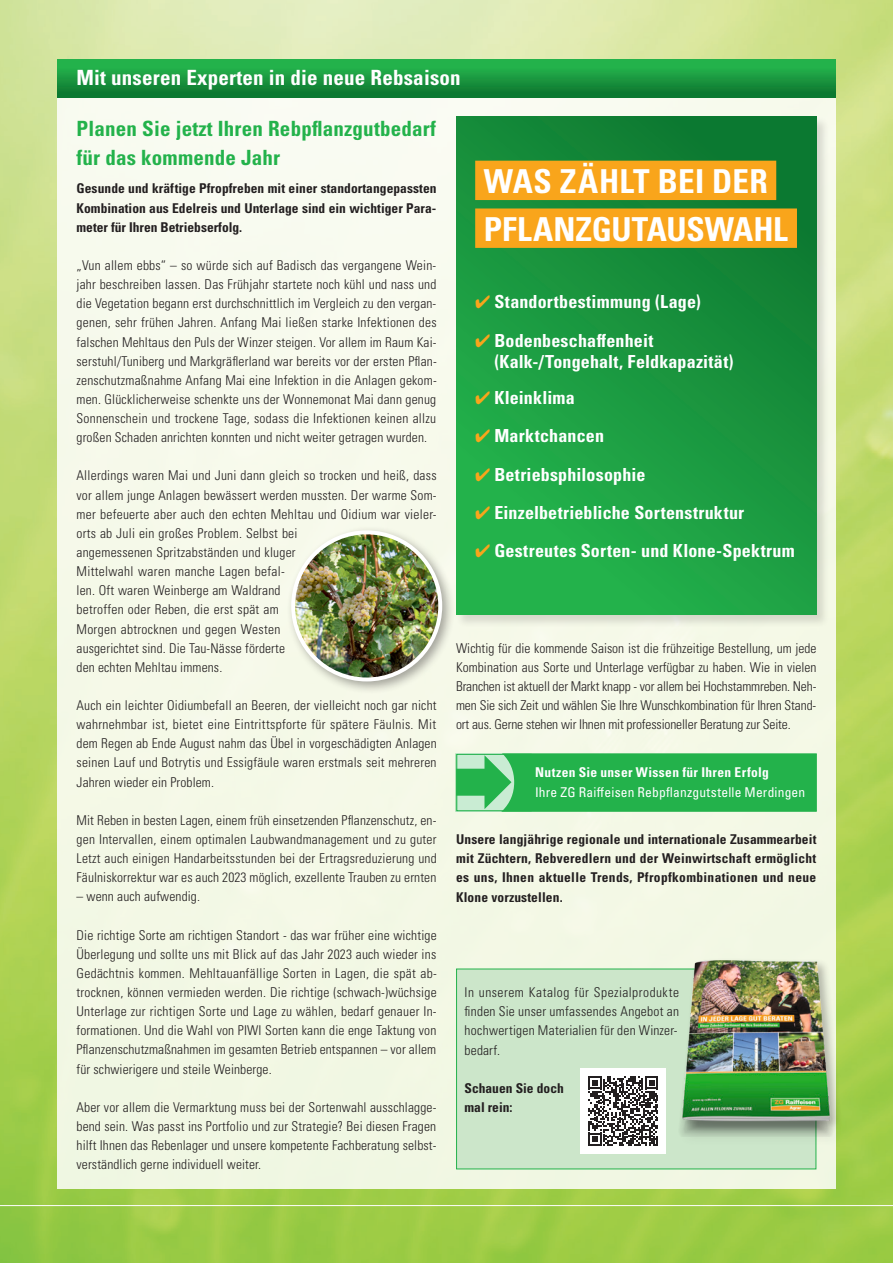
<style>
.page{position:relative;width:893px;height:1263px;background:#fff}
.page>*{position:absolute;margin:0;border:0;box-sizing:border-box;transform-origin:0 0}
.t1{font:700 condensed 33px/47.8px "Univers LT Pro";letter-spacing:.005em;color:#fff}
.t2{font:700 condensed 21px/28.7px "Univers LT Pro";letter-spacing:.01em;color:#23b24b}
.t3{font:700 condensed 21px "Univers LT Pro";letter-spacing:.01em;color:#fff}
.t4{font:700 condensed 18px/21.6px "Univers LT Pro";letter-spacing:.01em;color:#fff}
.t5{font:300 condensed 13.5px/19.2px "Univers LT Std";letter-spacing:.015em;color:#231f20;text-align:justify}
.t6{font:700 condensed 13.5px/19.2px "Univers LT Pro";letter-spacing:.005em;color:#231f20;text-align:justify}
.t7{font:condensed 13.5px "Univers LT Pro";letter-spacing:.015em;color:#fff}
.t8{font:700 condensed 13.5px "Univers LT Pro";letter-spacing:.025em;color:#fff}
.s1{font-size:18.45px;color:#231f20}
.s2{color:#f9a51b}
</style>
<div class="page">
<img style="left:0;top:0;width:893px;height:1263px">
<hr style="left:0;top:1205px;width:893px;height:1px;background:#fff">
<div style="left:57px;top:69px;width:779px;height:1119px;background:#f5f9e8"></div>
<div style="left:57px;top:60px;width:779px;height:38px;background:linear-gradient(to bottom,#28bc50,#0b742f)"></div>
<div style="left:455px;top:116px;width:374px;height:512px;background:#231f20;opacity:.15"></div>
<svg style="left:456px;top:117px;width:360px;height:498px;background:#1a9940"></svg>
<div style="left:475px;top:161px;width:301px;height:39px;background:#f9a51b"></div>
<div style="left:475px;top:208px;width:322px;height:40px;background:#f9a51b"></div>
<div style="left:456px;top:968px;width:360px;height:201px;background:#cce6ca"></div>
<div style="left:581px;top:1068px;width:85px;height:85px;background:#fff"></div>
<svg style="left:588px;top:1076px;width:70px;height:70px"></svg>
<div style="left:678px;top:957px;width:166px;height:190px;background:#231f20;opacity:.3"></div>
<img style="left:677px;top:960px;width:158px;height:177px">
<div style="left:286px;top:525px;width:169px;height:170px;background:#231f20;opacity:.4"></div>
<img style="left:293px;top:532px;width:147px;height:147px;border-radius:74px">
<div style="left:291px;top:530px;width:151px;height:151px;border:4px solid #fff;border-radius:50%"></div>
<div style="left:456px;top:754px;width:360px;height:57px;background:#23b24b"></div>
<svg style="left:458px;top:756px;width:56px;height:53px"></svg>
<div style="left:456px;top:754px;width:76px;height:57px;border:1px solid #23b24b"></div>
<h2 class="t3" style="left:61px;top:64px;width:401px"><span class="s1">-</span> Mit unseren Experten in die neue Rebsaison</h2>
<h2 class="t2" style="left:77px;top:114px;width:361px">Planen Sie jetzt Ihren Rebpflanzgutbedarf für das kommende Jahr</h2>
<p class="t6" style="left:77px;top:179px;width:362px">Gesunde und kräftige Pfropfreben mit einer standortangepassten Kombination aus Edelreis und Unterlage sind ein wichtiger Para&shy;meter für Ihren Betriebserfolg.</p>
<p class="t5" style="left:77px;top:256px;width:362px">„Vun allem ebbs“ – so würde sich auf Badisch das vergangene Wein&shy;jahr beschreiben lassen. Das Frühjahr startete noch kühl und nass und die Vegetation begann erst durchschnittlich im Vergleich zu den vergan&shy;genen, sehr frühen Jahren. Anfang Mai ließen starke Infektionen des falschen Mehltaus den Puls der Winzer steigen. Vor allem im Raum Kai&shy;serstuhl/Tuniberg und Markgräflerland war bereits vor der ersten Pflan&shy;zenschutzmaßnahme Anfang Mai eine Infektion in die Anlagen gekom&shy;men. Glücklicherweise schenkte uns der Wonnemonat Mai dann genug Sonnenschein und trockene Tage, sodass die Infektionen keinen allzu großen Schaden anrichten konnten und nicht weiter getragen wurden.</p>
<p class="t5" style="left:77px;top:466px;width:362px;text-align:left">Allerdings waren Mai und Juni dann gleich so trocken und heiß, dass vor allem junge Anlagen bewässert werden mussten. Der warme Som&shy;mer befeuerte aber auch den echten Mehltau und Oidium war vieler&shy;orts ab Juli ein großes Problem. Selbst bei<br>angemessenen Spritzabständen und kluger<br>Mittelwahl waren manche Lagen befal-<br>len. Oft waren Weinberge am Waldrand<br>betroffen oder Reben, die erst spät am<br>Morgen abtrocknen und gegen Westen<br>ausgerichtet sind. Die Tau-Nässe förderte<br>den echten Mehltau immens.</p>
<p class="t5" style="left:77px;top:696px;width:362px">Auch ein leichter Oidiumbefall an Beeren, der vielleicht noch gar nicht wahrnehmbar ist, bietet eine Eintrittspforte für spätere Fäulnis. Mit dem Regen ab Ende August nahm das Übel in vorgeschädigten Anlagen seinen Lauf und Botrytis und Essigfäule waren erstmals seit mehreren Jahren wieder ein Problem.</p>
<p class="t5" style="left:77px;top:810px;width:362px">Mit Reben in besten Lagen, einem früh einsetzenden Pflanzenschutz, en&shy;gen Intervallen, einem optimalen Laubwandmanagement und zu guter Letzt auch einigen Handarbeitsstunden bei der Ertragsreduzierung und Fäulniskorrektur war es auch 2023 möglich, exzellente Trauben zu ernten</p>
<p class="t5" style="left:77px;top:887px;width:125px">– wenn auch aufwendig.</p>
<p class="t5" style="left:77px;top:925px;width:362px">Die richtige Sorte am richtigen Standort - das war früher eine wichtige Überlegung und sollte uns mit Blick auf das Jahr 2023 auch wieder ins Gedächtnis kommen. Mehltauanfällige Sorten in Lagen, die spät ab&shy;trocknen, können vermieden werden. Die richtige (schwach-)wüchsige Unterlage zur richtigen Sorte und Lage zu wählen, bedarf genauer In&shy;formationen. Und die Wahl von PIWI Sorten kann die enge Taktung von Pflanzenschutzmaßnahmen im gesamten Betrieb entspannen – vor allem für schwierigere und steile Weinberge.</p>
<p class="t5" style="left:77px;top:1097px;width:362px">Aber vor allem die Vermarktung muss bei der Sortenwahl ausschlagge&shy;bend sein. Was passt ins Portfolio und zur Strategie? Bei diesen Fragen hilft Ihnen das Rebenlager und unsere kompetente Fachberatung selbst&shy;verständlich gerne individuell weiter.</p>
<h1 class="t1" style="left:484px;top:158px;width:305px">WAS ZÄHLT BEI DER<br>PFLANZGUTAUSWAHL</h1>
<h3 class="t4" style="left:475px;top:291px;width:227px"><span class="s2">✔</span> Standortbestimmung (Lage)</h3>
<h3 class="t4" style="left:494px;top:329px;width:241px;text-indent:-19px"><span class="s2">✔</span> Bodenbeschaffenheit (Kalk-/Tongehalt, Feldkapazität)</h3>
<h3 class="t4" style="left:475px;top:387px;width:101px"><span class="s2">✔</span> Kleinklima</h3>
<h3 class="t4" style="left:475px;top:425px;width:130px"><span class="s2">✔</span> Marktchancen</h3>
<h3 class="t4" style="left:475px;top:463px;width:172px"><span class="s2">✔</span> Betriebsphilosophie</h3>
<h3 class="t4" style="left:475px;top:501px;width:271px"><span class="s2">✔</span> Einzelbetriebliche Sortenstruktur</h3>
<h3 class="t4" style="left:475px;top:540px;width:321px"><span class="s2">✔</span> Gestreutes Sorten- und Klone-Spektrum</h3>
<p class="t5" style="left:456px;top:638px;width:362px">Wichtig für die kommende Saison ist die frühzeitige Bestellung, um jede Kombination aus Sorte und Unterlage verfügbar zu haben. Wie in vielen Branchen ist aktuell der Markt knapp - vor allem bei Hochstammreben. Neh&shy;men Sie sich Zeit und wählen Sie Ihre Wunschkombination für Ihren Stand&shy;ort aus. Gerne stehen wir Ihnen mit professioneller Beratung zur Seite.</p>
<p class="t8" style="left:535px;top:764px;width:235px">Nutzen Sie unser Wissen für Ihren Erfolg</p>
<p class="t7" style="left:535px;top:784px;width:272px">Ihre ZG Raiffeisen Rebpflanzgutstelle Merdingen</p>
<p class="t6" style="left:456px;top:830px;width:362px">Unsere langjährige regionale und internationale Zusammearbeit mit Züchtern, Rebveredlern und der Weinwirtschaft ermöglicht es uns, Ihnen aktuelle Trends, Pfropfkombinationen und neue Klone vorzustellen.</p>
<p class="t5" style="left:465px;top:983px;width:216px">In unserem Katalog für Spezialprodukte finden Sie unser umfassendes Angebot an hochwertigen Materialien für den Winzer&shy;bedarf.</p>
<p class="t6" style="left:465px;top:1078px;width:101px">Schauen Sie doch mal rein:</p>
</div>
